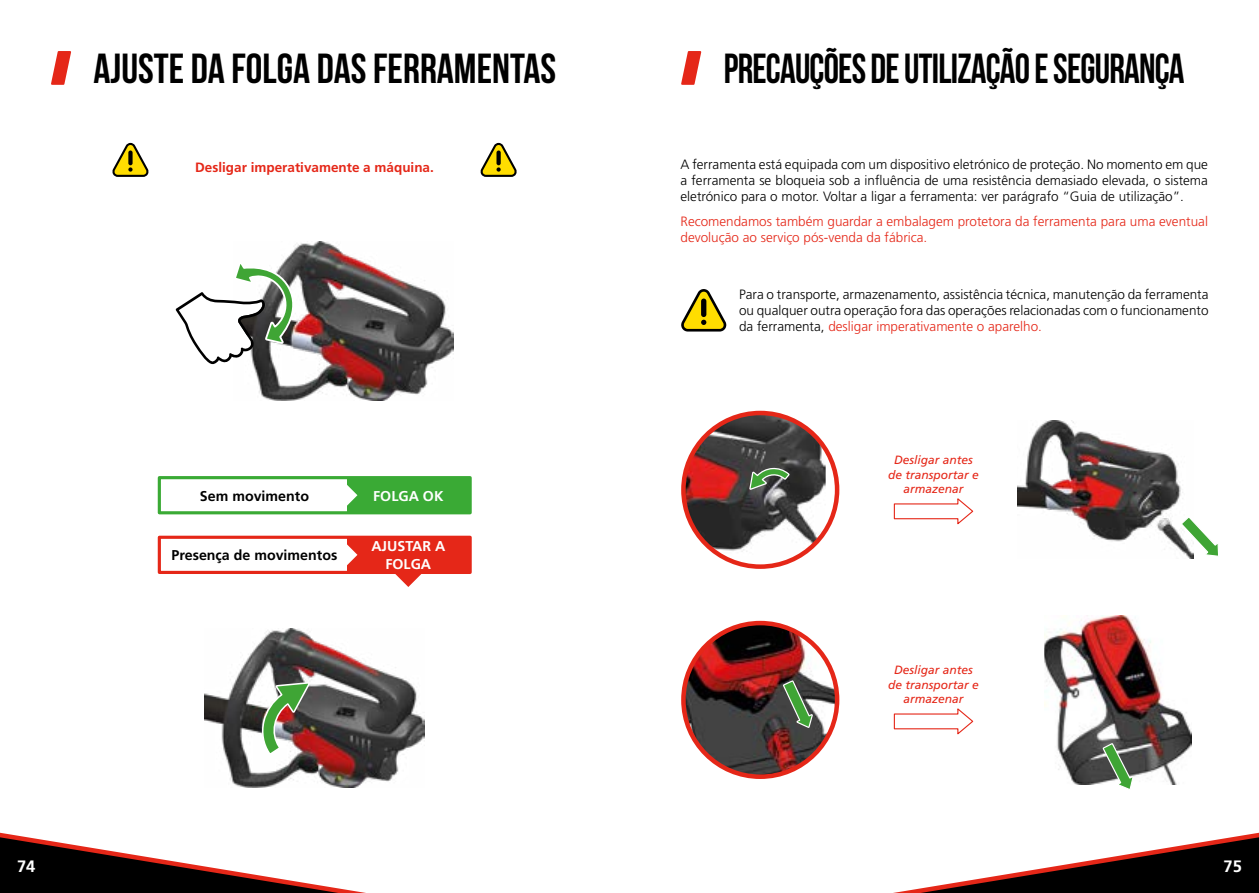
<style>
.page{position:relative;width:1259px;height:893px;background:#fff}
.page>*{position:absolute;margin:0;border:0;box-sizing:border-box;transform-origin:0 0}
.t1{font:700 42px "Bebas Neue";letter-spacing:-.02em;color:#000;scale:.92 1}
.t2{font:700 42px "Bebas Neue";color:#000}
.t3{font:700 16.5px "Frutiger Pro";color:#fff}
.t4{font:700 14.25px "Frutiger Pro";color:#000}
.t5{font:700 14.25px/17.4px "Frutiger Pro";color:#fff;text-align:center}
.t6{font:300 13.5px/16.2px "Frutiger Pro";color:#000;text-align:justify}
.t7{font:300 13.5px/16.2px "Frutiger Pro";color:#e52718}
.t8{font:700 13.5px "Frutiger Pro";color:#e52718}
.t9{font:italic 12px/14.4px "Frutiger Pro";color:#e52718;text-align:center}
.s1{color:#e52718}
</style>
<div class="page">
<svg style="left:893px;top:832px;width:366px;height:61px"></svg>
<svg style="left:0;top:832px;width:366px;height:61px"></svg>
<svg style="left:51px;top:51px;width:20px;height:34px"></svg>
<img style="left:253px;top:242px;width:201px;height:159px">
<div style="left:158px;top:476px;width:314px;height:38px;border:3px solid #3aaa35"></div>
<div style="left:158px;top:536px;width:314px;height:38px;border:3px solid #e52718"></div>
<div style="left:347px;top:478px;width:122px;height:35px;background:#3aaa35"></div>
<div style="left:347px;top:537px;width:122px;height:35px;background:#e52718"></div>
<svg style="left:347px;top:485px;width:10px;height:21px"></svg>
<svg style="left:347px;top:544px;width:10px;height:21px"></svg>
<svg style="left:394px;top:573px;width:28px;height:14px"></svg>
<svg style="left:480px;top:143px;width:37px;height:34px"></svg>
<div style="left:496px;top:150px;width:5px;height:15px;background:#000;border-radius:2px"></div>
<svg style="left:112px;top:143px;width:37px;height:34px"></svg>
<div style="left:128px;top:150px;width:5px;height:15px;background:#000;border-radius:2px"></div>
<img style="left:205px;top:629px;width:220px;height:159px">
<img style="left:259px;top:681px;width:52px;height:75px">
<svg style="left:176px;top:260px;width:125px;height:105px"></svg>
<img style="left:683px;top:413px;width:142px;height:148px">
<div style="left:681px;top:411px;width:158px;height:158px;border:4px solid #e52718;border-radius:50%"></div>
<svg style="left:748px;top:467px;width:42px;height:24px"></svg>
<img style="left:1017px;top:421px;width:176px;height:138px">
<svg style="left:1179px;top:490px;width:39px;height:68px"></svg>
<img style="left:1044px;top:615px;width:147px;height:170px">
<svg style="left:1101px;top:742px;width:33px;height:47px"></svg>
<img style="left:683px;top:623px;width:154px;height:154px;border-radius:77px">
<div style="left:681px;top:621px;width:158px;height:158px;border:4px solid #e52718;border-radius:50%"></div>
<svg style="left:782px;top:679px;width:31px;height:50px;background:#557052"></svg>
<svg style="left:681px;top:289px;width:45px;height:43px"></svg>
<div style="left:701px;top:299px;width:5px;height:18px;background:#000;border-radius:3px"></div>
<svg style="left:893px;top:498px;width:81px;height:27px"></svg>
<svg style="left:893px;top:708px;width:81px;height:27px"></svg>
<svg style="left:681px;top:51px;width:20px;height:34px"></svg>
<h1 class="t2" style="left:94px;top:45px;width:464px">AJUSTE DA FOLGA DAS FERRAMENTAS</h1>
<p class="t8" style="left:195px;top:159px;width:240px">Desligar imperativamente a máquina.</p>
<p class="t4" style="left:200px;top:487px;width:111px">Sem movimento</p>
<p class="t4" style="left:172px;top:547px;width:167px">Presença de movimentos</p>
<p class="t5" style="left:373px;top:487px;width:72px">FOLGA OK</p>
<p class="t5" style="left:371px;top:538px;width:75px">AJUSTAR A<br>FOLGA</p>
<h1 class="t1" style="left:723px;top:45px;width:502px">PRECAUÇÕES DE UTILIZAÇÃO E SEGURANÇA</h1>
<p class="t6" style="left:680px;top:156px;width:529px">A ferramenta está equipada com um dispositivo eletrónico de proteção. No momento em que a ferramenta se bloqueia sob a influência de uma resistência demasiado elevada, o sistema eletrónico para o motor. Voltar a ligar a ferramenta: ver parágrafo “Guia de utilização”.</p>
<p class="t7" style="left:680px;top:213px;width:529px">Recomendamos também guardar a embalagem protetora da ferramenta para uma eventual devolução ao serviço pós-venda da fábrica.</p>
<p class="t6" style="left:739px;top:286px;width:471px">Para o transporte, armazenamento, assistência técnica, manutenção da ferramenta ou qualquer outra operação fora das operações relacionadas com o funcionamento da ferramenta, <span class="s1">desligar imperativamente o aparelho.</span></p>
<p class="t9" style="left:888px;top:453px;width:92px">Desligar antes de transportar e armazenar</p>
<p class="t9" style="left:888px;top:663px;width:92px">Desligar antes de transportar e armazenar</p>
<p class="t3" style="left:17px;top:856px;width:20px">74</p>
<p class="t3" style="left:1223px;top:856px;width:20px">75</p>
</div>
